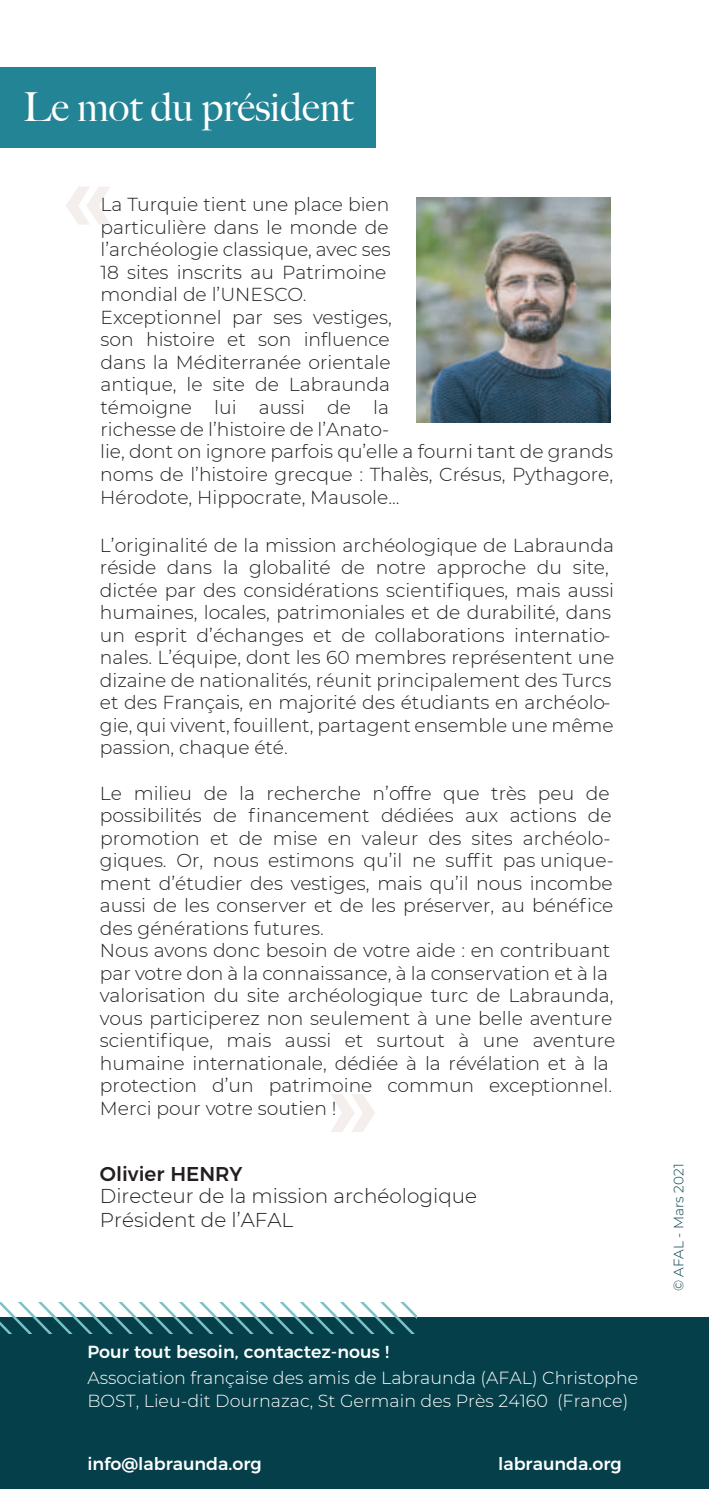
<style>
.page{position:relative;width:709px;height:1489px;background:#fff}
.page>*{position:absolute;margin:0;border:0;box-sizing:border-box;transform-origin:0 0}
.t1{font:500 40px "Big Caslon";color:#fff}
.t2{font:300 20px/24px "Montserrat";color:#231f20}
.t3{font:500 20px "Montserrat";color:#231f20}
.t4{font:300 18.75px/22.5px "Montserrat";color:#231f20}
.t5{font:300 17.5px/22.5px "Montserrat";color:#fff}
.t6{font:500 17.5px "Montserrat";color:#fff}
.t7{font:300 13.5px "Montserrat";color:#053f4a}
</style>
<div class="page">
<div style="left:0;top:1317px;width:709px;height:171px;background:#053f4a"></div>
<div style="left:0;top:67px;width:376px;height:80px;background:#238495"></div>
<img style="left:416px;top:197px;width:194px;height:225px">
<svg style="left:0;top:1302px;width:416px;height:30px"></svg>
<h1 class="t1" style="left:23px;top:74px;width:332px">Le mot du président</h1>
<p class="t4" style="left:101px;top:192px;width:293px">La Turquie tient une place bien particulière dans le monde de l’archéologie classique, avec ses<br>18 sites inscrits au Patrimoine mondial de l’UNESCO.<br>Exceptionnel par ses vestiges, son histoire et son influence dans la Méditerranée orientale antique, le site de Labraunda témoigne lui aussi de la richesse de l’histoire de l’Anato-</p>
<p class="t4" style="left:100px;top:440px;width:514px;text-align:justify">lie, dont on ignore parfois qu’elle a fourni tant de grands noms de l’histoire grecque : Thalès, Crésus, Pythagore, Hérodote, Hippocrate, Mausole...</p>
<p class="t4" style="left:100px;top:533px;width:516px">L’originalité de la mission archéologique de Labraunda réside dans la globalité de notre approche du site, dictée par des considérations scientifiques, mais aussi humaines, locales, patrimoniales et de durabilité, dans un esprit d’échanges et de collaborations internatio&shy;nales. L’équipe, dont les 60 membres représentent une dizaine de nationalités, réunit principalement des Turcs et des Français, en majorité des étudiants en archéolo&shy;gie, qui vivent, fouillent, partagent ensemble une même passion, chaque été.</p>
<p class="t4" style="left:100px;top:781px;width:513px;text-align:justify">Le milieu de la recherche n’offre que très peu de possibilités de financement dédiées aux actions de promotion et de mise en valeur des sites archéolo-</p>
<p class="t4" style="left:100px;top:871px;width:517px">ment d’étudier des vestiges, mais qu’il nous incombe aussi de les conserver et de les préserver, au bénéfice des générations futures.<br>Nous avons donc besoin de votre aide : en contribuant par votre don à la connaissance, à la conservation et à la valorisation du site archéologique turc de Labraunda, vous participerez non seulement à une belle aventure scientifique, mais aussi et surtout à une aventure humaine internationale, dédiée à la révélation et à la protection d’un patrimoine commun exceptionnel.<br>Merci pour votre soutien !</p>
<p class="t4" style="left:100px;top:848px;width:515px">giques. Or, nous estimons qu’il ne suffit pas unique-</p>
<p class="t3" style="left:100px;top:1157px;width:144px">Olivier HENRY</p>
<p class="t2" style="left:100px;top:1183px;width:379px">Directeur de la mission archéologique<br>Président de l’AFAL</p>
<p class="t6" style="left:87px;top:1337px;width:303px">Pour tout besoin, contactez-nous !</p>
<p class="t5" style="left:87px;top:1365px;width:552px">Association française des amis de Labraunda (AFAL) Christophe<br>BOST, Lieu-dit Dournazac, St Germain des Près 24160 (France)</p>
<p class="t6" style="left:87px;top:1449px;width:176px">info@labraunda.org</p>
<p class="t6" style="left:498px;top:1449px;width:125px">labraunda.org</p>
<p class="t7" style="left:669px;top:1291px;width:129px;rotate:-90deg">© AFAL - Mars 2021</p>
</div>
